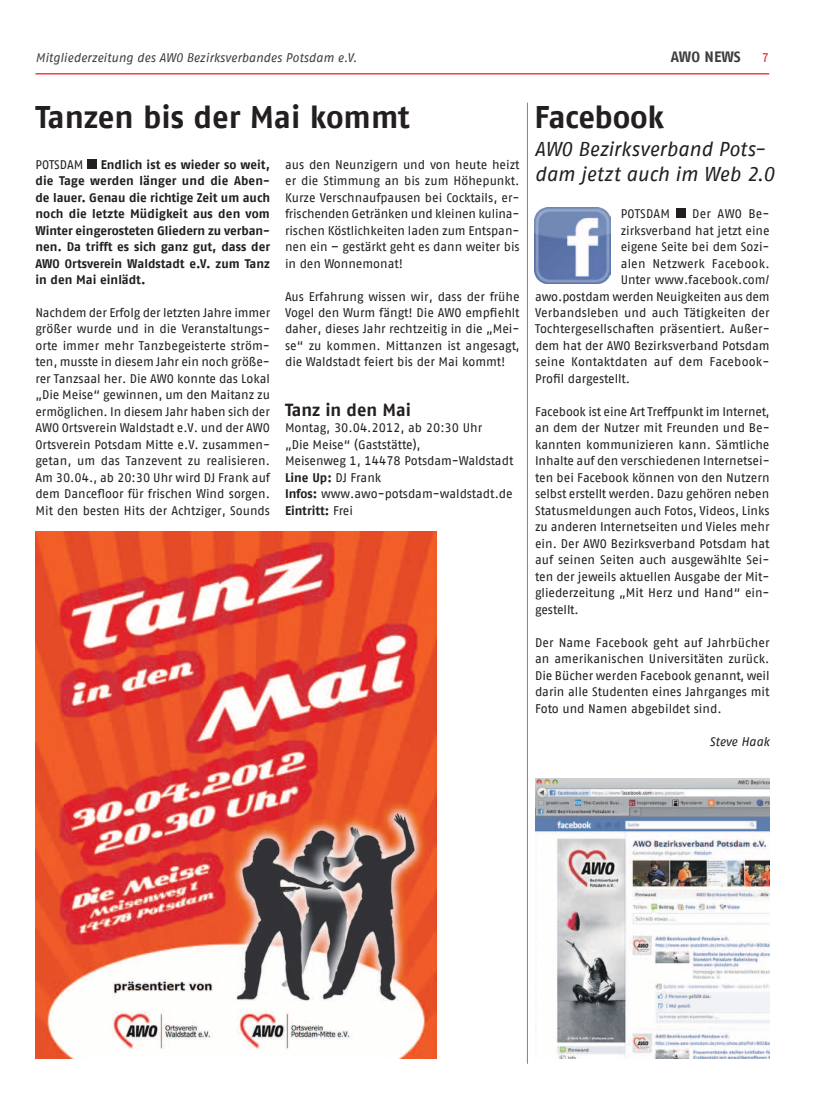
<style>
.page{position:relative;width:833px;height:1117px;background:#fff}
.page>*{position:absolute;margin:0;border:0;box-sizing:border-box;transform-origin:0 0}
.t1{font:700 31.25px "AWO Fago Office";letter-spacing:-.005em;color:#231f20}
.t2{font:italic 20px/25px "AWO Fago Office";letter-spacing:-.01em;color:#231f20}
.t3{font:700 17.5px "AWO Fago Office";letter-spacing:-.005em;color:#231f20}
.t4{font:700 15px "AWO Fago Office";color:#3e3e3f}
.t5{font:12.5px/16.5px "AWO Fago Office";color:#231f20;text-align:justify}
.t6{font:700 12.5px/16.5px "AWO Fago Office";color:#231f20;text-align:justify}
.t7{font:italic 12.5px "AWO Fago Office";letter-spacing:-.005em;color:#3e3e3f}
.t8{font:italic 12.5px "AWO Fago Office";letter-spacing:-.01em;color:#231f20}
.t9{font:12.5px "AWO Fago Office";color:#ee1d23}
.s1{font-weight:700}
</style>
<div class="page">
<hr style="left:35px;top:73px;width:734px;height:1px;background:#ee1d23">
<div style="left:87px;top:159px;width:10px;height:9px;background:#231f20"></div>
<img style="left:35px;top:531px;width:401px;height:527px">
<div style="left:676px;top:209px;width:9px;height:9px;background:#231f20"></div>
<img style="left:535px;top:778px;width:234px;height:280px">
<hr style="left:527px;top:103px;width:1px;height:960px;background:#808285">
<img style="left:534px;top:208px;width:76px;height:75px">
<p class="t7" style="left:35px;top:50px;width:323px">Mitgliederzeitung des AWO Bezirksverbandes Potsdam e.V.</p>
<p class="t4" style="left:671px;top:48px;width:72px">AWO NEWS</p>
<p class="t9" style="left:762px;top:50px;width:9px">7</p>
<h1 class="t1" style="left:35px;top:98px;width:376px">Tanzen bis der Mai kommt</h1>
<p class="t5" style="left:35px;top:156px;width:49px">POTSDAM</p>
<h1 class="t1" style="left:534px;top:98px;width:131px">Facebook</h1>
<h2 class="t2" style="left:534px;top:137px;width:241px">AWO Bezirksverband Pots&shy;dam jetzt auch im Web 2.0</h2>
<p class="t6" style="left:35px;top:156px;width:236px;text-indent:65px">Endlich ist es wieder so weit, die Tage werden länger und die Aben&shy;de lauer. Genau die richtige Zeit um auch noch die letzte Müdigkeit aus den vom Winter eingerosteten Gliedern zu verban&shy;nen. Da trifft es sich ganz gut, dass der AWO Ortsverein Waldstadt e.V. zum Tanz in den Mai einlädt.</p>
<p class="t5" style="left:35px;top:304px;width:236px">Nachdem der Erfolg der letzten Jahre immer größer wurde und in die Veranstaltungs&shy;orte immer mehr Tanzbegeisterte ström&shy;ten, musste in diesem Jahr ein noch größe&shy;rer Tanzsaal her. Die AWO konnte das Lokal „Die Meise“ gewinnen, um den Maitanz zu ermöglichen. In diesem Jahr haben sich der AWO Ortsverein Waldstadt e.V. und der AWO Ortsverein Potsdam Mitte e.V. zusammen&shy;getan, um das Tanzevent zu realisieren.<br>Am 30.04., ab 20:30 Uhr wird DJ Frank auf dem Dancefloor für frischen Wind sorgen.<br>Mit den besten Hits der Achtziger, Sounds</p>
<p class="t5" style="left:285px;top:156px;width:236px">aus den Neunzigern und von heute heizt er die Stimmung an bis zum Höhepunkt.<br>Kurze Verschnaufpausen bei Cocktails, er&shy;frischenden Getränken und kleinen kulina&shy;rischen Köstlichkeiten laden zum Entspan&shy;nen ein – gestärkt geht es dann weiter bis in den Wonnemonat!</p>
<p class="t5" style="left:285px;top:288px;width:236px">Aus Erfahrung wissen wir, dass der frühe Vogel den Wurm fängt! Die AWO empfiehlt daher, dieses Jahr rechtzeitig in die „Mei&shy;se“ zu kommen. Mittanzen ist angesagt, die Waldstadt feiert bis der Mai kommt!</p>
<h3 class="t3" style="left:285px;top:399px;width:127px">Tanz in den Mai</h3>
<p class="t5" style="left:285px;top:419px;width:230px;text-align:left">Montag, 30.04.2012, ab 20:30 Uhr<br>„Die Meise“ (Gaststätte),<br>Meisenweg 1, 14478 Potsdam-Waldstadt<br><span class="s1">Line Up:</span> DJ Frank<br><span class="s1">Infos:</span> www.awo-potsdam-waldstadt.de<br><span class="s1">Eintritt:</span> Frei</p>
<p class="t5" style="left:620px;top:205px;width:51px">POTSDAM</p>
<p class="t5" style="left:692px;top:205px;width:79px">Der AWO Be-</p>
<p class="t5" style="left:620px;top:222px;width:150px">zirksverband hat jetzt eine</p>
<p class="t5" style="left:620px;top:238px;width:150px">eigene Seite bei dem Sozi-</p>
<p class="t5" style="left:620px;top:255px;width:150px">alen Netzwerk Facebook.</p>
<p class="t5" style="left:620px;top:271px;width:150px">Unter www.facebook.com/</p>
<p class="t5" style="left:535px;top:288px;width:236px">awo.postdam werden Neuigkeiten aus dem</p>
<p class="t5" style="left:535px;top:304px;width:236px">Verbandsleben und auch Tätigkeiten der</p>
<p class="t5" style="left:535px;top:321px;width:236px">Tochtergesellschaften präsentiert. Außer-</p>
<p class="t5" style="left:535px;top:337px;width:236px">dem hat der AWO Bezirksverband Potsdam</p>
<p class="t5" style="left:535px;top:353px;width:236px">seine Kontaktdaten auf dem Facebook-</p>
<p class="t5" style="left:535px;top:370px;width:97px">Profil dargestellt.</p>
<p class="t5" style="left:535px;top:403px;width:236px">Facebook ist eine Art Treffpunkt im Internet, an dem der Nutzer mit Freunden und Be&shy;kannten kommunizieren kann. Sämtliche Inhalte auf den verschiedenen Internetsei&shy;ten bei Facebook können von den Nutzern selbst erstellt werden. Dazu gehören neben Statusmeldungen auch Fotos, Videos, Links zu anderen Internetseiten und Vieles mehr ein. Der AWO Bezirksverband Potsdam hat auf seinen Seiten auch ausgewählte Sei&shy;ten der jeweils aktuellen Ausgabe der Mit&shy;gliederzeitung „Mit Herz und Hand“ ein&shy;gestellt.</p>
<p class="t5" style="left:535px;top:634px;width:236px">Der Name Facebook geht auf Jahrbücher an amerikanischen Universitäten zurück.<br>Die Bücher werden Facebook genannt, weil darin alle Studenten eines Jahrganges mit Foto und Namen abgebildet sind.</p>
<p class="t8" style="left:709px;top:734px;width:62px">Steve Haak</p>
</div>
